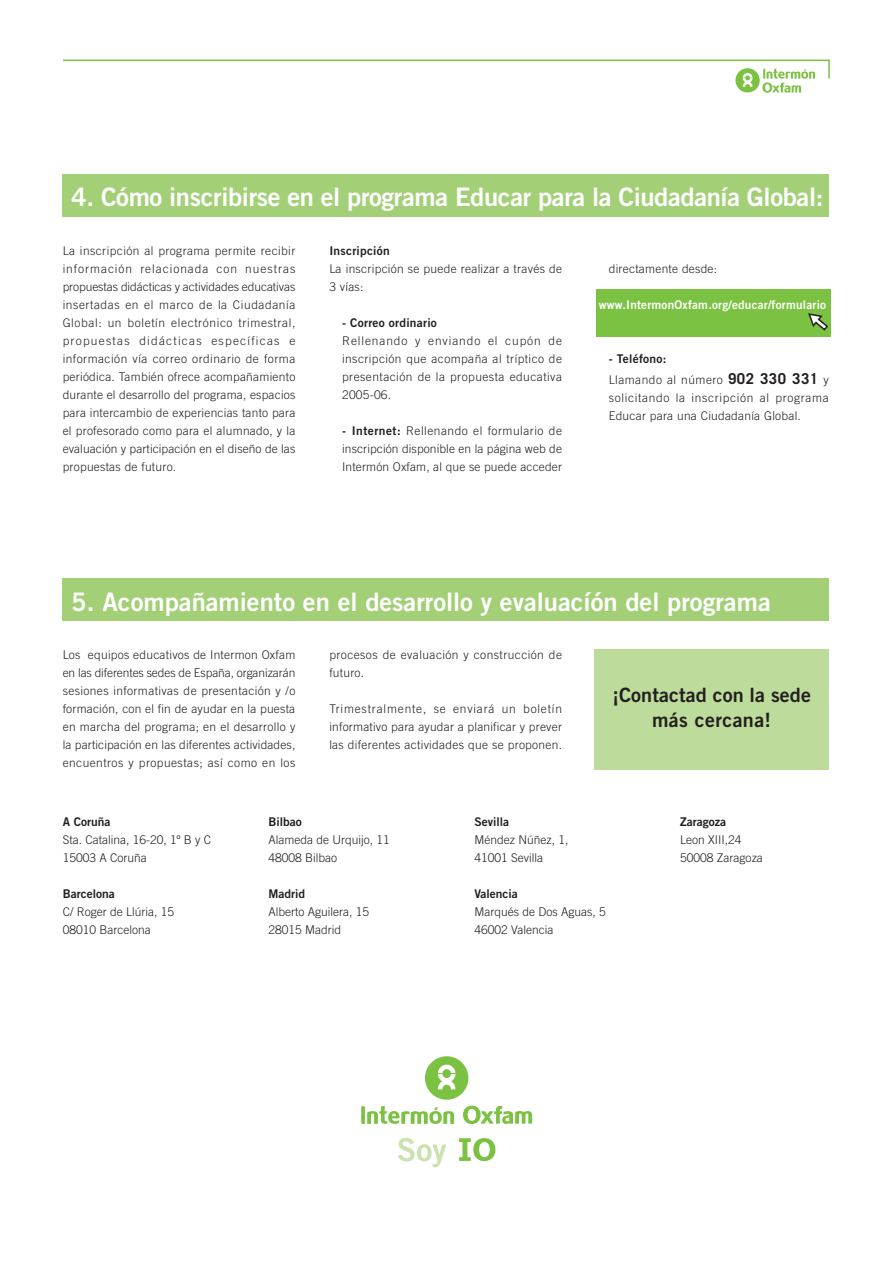
<style>
.page{position:relative;width:896px;height:1266px;background:#fff}
.page>*{position:absolute;margin:0;border:0;box-sizing:border-box;transform-origin:0 0}
.t1{font:25.5px "Trade Gothic Bold Two";letter-spacing:-.015em;color:#fff}
.t2{font:19.8px/24.8px "Trade Gothic Bold Two";letter-spacing:.005em;color:#231f20;text-align:center}
.t3{font:300 12px/18px "Trade Gothic";letter-spacing:.02em;color:#231f20;text-align:justify}
.t4{font:300 12px/18px "Trade Gothic";color:#231f20}
.t5{font:12px "Trade Gothic Bold Two";color:#231f20}
.t6{font:12px "Trade Gothic Bold Two";letter-spacing:.02em;color:#fff}
.t7{font:12px "Trade Gothic Bold Two";letter-spacing:.02em;color:#231f20}
.s1{font-family:"Trade Gothic Bold Two";font-weight:400}
.s2{font-weight:700;font-size:15px}
</style>
<div class="page">
<div style="left:596px;top:289px;width:234px;height:47px;background:#7cc242"></div>
<div style="left:63px;top:174px;width:765px;height:43px;background:#a3d077"></div>
<div style="left:63px;top:578px;width:765px;height:43px;background:#a3d077"></div>
<div style="left:594px;top:649px;width:234px;height:120px;background:#bddc9b"></div>
<svg style="left:808px;top:313px;width:20px;height:18px"></svg>
<svg style="left:63px;top:59px;width:767px;height:34px"></svg>
<svg style="left:398px;top:1137px;width:48px;height:30px"></svg>
<svg style="left:459px;top:1138px;width:36px;height:23px"></svg>
<svg style="left:425px;top:1056px;width:43px;height:43px"></svg>
<svg style="left:361px;top:1105px;width:93px;height:19px"></svg>
<svg style="left:463px;top:1105px;width:69px;height:19px"></svg>
<h1 class="t1" style="left:71px;top:188px;width:753px">4. Cómo inscribirse en el programa Educar para la Ciudadanía Global:</h1>
<p class="t3" style="left:63px;top:242px;width:234px">La inscripción al programa permite recibir información relacionada con nuestras propuestas didácticas y actividades educativas insertadas en el marco de la Ciudadanía Global: un boletín electrónico trimestral, propuestas didácticas específicas e información vía correo ordinario de forma periódica. También ofrece acompañamiento durante el desarrollo del programa, espacios para intercambio de experiencias tanto para el profesorado como para el alumnado, y la evaluación y participación en el diseño de las propuestas de futuro.</p>
<p class="t7" style="left:329px;top:246px;width:62px">Inscripción</p>
<p class="t3" style="left:329px;top:260px;width:234px">La inscripción se puede realizar a través de<br>3 vías:</p>
<p class="t7" style="left:342px;top:318px;width:96px">- Correo ordinario</p>
<p class="t3" style="left:342px;top:332px;width:221px">Rellenando y enviando el cupón de inscripción que acompaña al tríptico de presentación de la propuesta educativa 2005-06.</p>
<p class="t3" style="left:342px;top:422px;width:221px"><span class="s1">- Internet:</span> Rellenando el formulario de inscripción disponible en la página web de Intermón Oxfam, al que se puede acceder</p>
<p class="t3" style="left:608px;top:260px;width:110px">directamente desde:</p>
<p class="t6" style="left:598px;top:300px;width:229px">www.IntermonOxfam.org/educar/formulario</p>
<p class="t7" style="left:608px;top:354px;width:59px">- Teléfono:</p>
<p class="t3" style="left:608px;top:371px;width:221px">Llamando al número <span class="s2">902 330 331</span> y solicitando la inscripción al programa Educar para una Ciudadanía Global.</p>
<h1 class="t1" style="left:71px;top:592px;width:701px">5. Acompañamiento en el desarrollo y evaluacíón del programa</h1>
<p class="t3" style="left:63px;top:647px;width:234px">Los equipos educativos de Intermon Oxfam en las diferentes sedes de España, organizarán sesiones informativas de presentación y /o formación, con el fin de ayudar en la puesta en marcha del programa; en el desarrollo y la participación en las diferentes actividades, encuentros y propuestas; así como en los</p>
<p class="t3" style="left:329px;top:647px;width:234px">procesos de evaluación y construcción de futuro.</p>
<p class="t3" style="left:329px;top:701px;width:234px">Trimestralmente, se enviará un boletín informativo para ayudar a planificar y prever las diferentes actividades que se proponen.</p>
<h2 class="t2" style="left:612px;top:684px;width:200px">¡Contactad con la sede más cercana!</h2>
<p class="t5" style="left:63px;top:817px;width:49px">A Coruña</p>
<p class="t4" style="left:63px;top:831px;width:150px">Sta. Catalina, 16-20, 1º B y C<br>15003 A Coruña</p>
<p class="t5" style="left:63px;top:889px;width:54px">Barcelona</p>
<p class="t4" style="left:63px;top:903px;width:113px">C/ Roger de Llúria, 15<br>08010 Barcelona</p>
<p class="t5" style="left:268px;top:817px;width:35px">Bilbao</p>
<p class="t4" style="left:268px;top:831px;width:123px">Alameda de Urquijo, 11<br>48008 Bilbao</p>
<p class="t5" style="left:268px;top:889px;width:38px">Madrid</p>
<p class="t4" style="left:268px;top:903px;width:102px">Alberto Aguilera, 15<br>28015 Madrid</p>
<p class="t5" style="left:474px;top:817px;width:36px">Sevilla</p>
<p class="t4" style="left:474px;top:831px;width:96px">Méndez Núñez, 1,<br>41001 Sevilla</p>
<p class="t5" style="left:474px;top:889px;width:45px">Valencia</p>
<p class="t4" style="left:474px;top:903px;width:133px">Marqués de Dos Aguas, 5<br>46002 Valencia</p>
<p class="t5" style="left:680px;top:817px;width:47px">Zaragoza</p>
<p class="t4" style="left:680px;top:831px;width:84px">Leon XIII,24<br>50008 Zaragoza</p>
</div>
